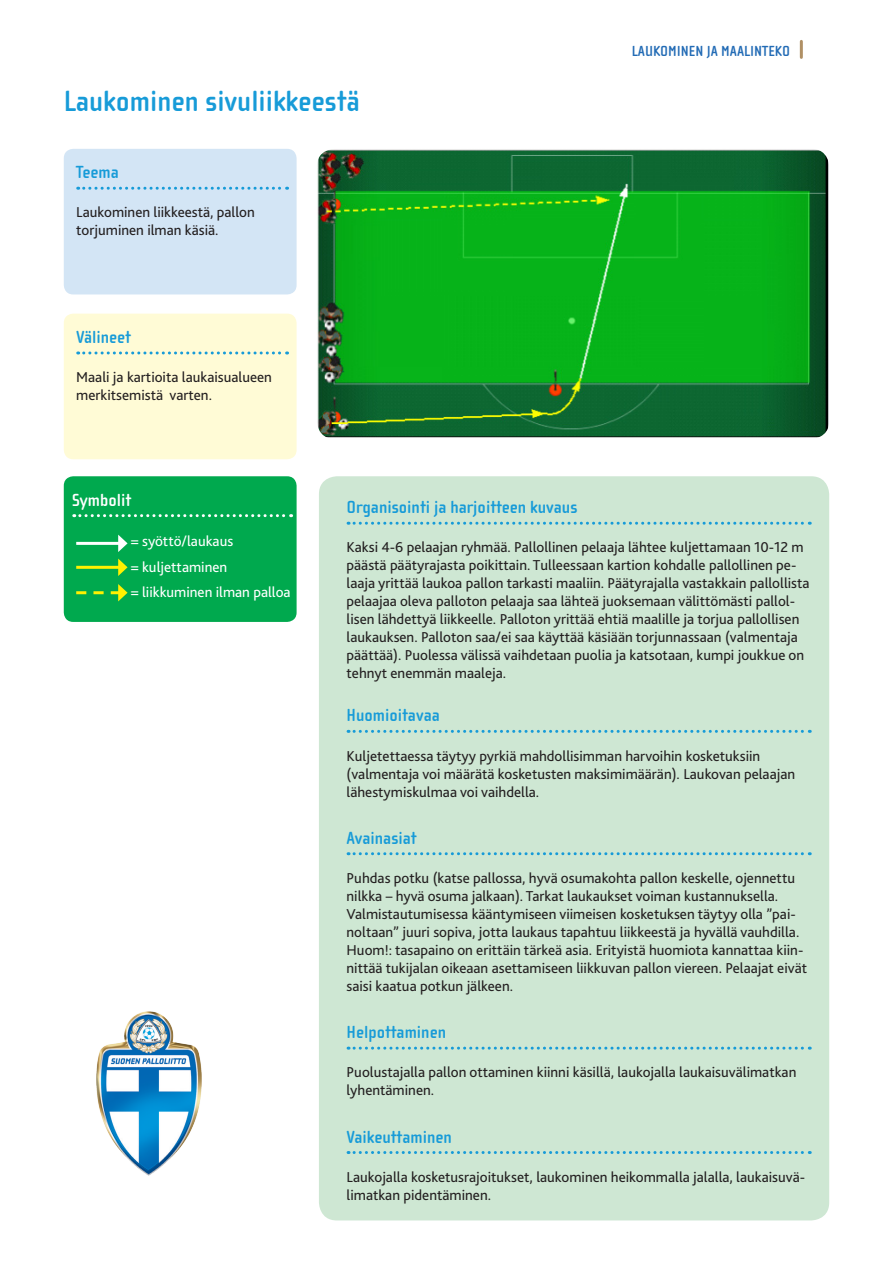
<style>
.page{position:relative;width:893px;height:1263px;background:#fff}
.page>*{position:absolute;margin:0;border:0;box-sizing:border-box;transform-origin:0 0}
.Harjoitusotsikko{font:700 30px "Cholla Sans OT";color:#179bd8}
.Harjoituslaatikko_ot{font:700 18px "Cholla Sans OT";color:#179bd8}
.Harjoituslaatikko_ot-2{font:700 18px "Cholla Sans OT";color:#fff}
.Leipäteksti{font:15px/18px "Bliss 2";color:#231f20}
.Leipäteksti-2{font:15px "Bliss 2";color:#fff}
.Sivunumero{font:700 15px "Cholla Sans OT";color:#226bb5}
</style>
<div class="page">
<div style="left:64px;top:149px;width:233px;height:145px;background:#d3e5f5;border-radius:9px"></div>
<svg style="left:78px;top:187px;width:210px;height:3px"></svg>
<div style="left:319px;top:476px;width:510px;height:744px;background:#cee7d3;border-radius:18px"></div>
<svg style="left:348px;top:522px;width:462px;height:3px"></svg>
<svg style="left:348px;top:730px;width:462px;height:3px"></svg>
<svg style="left:348px;top:852px;width:462px;height:3px"></svg>
<svg style="left:348px;top:1047px;width:462px;height:3px"></svg>
<svg style="left:348px;top:1151px;width:462px;height:3px"></svg>
<hr style="left:800px;top:41px;width:3px;height:16px;background:#b09065">
<div style="left:64px;top:314px;width:233px;height:145px;background:#fffbd6;border-radius:9px"></div>
<svg style="left:78px;top:351px;width:210px;height:3px"></svg>
<div style="left:64px;top:476px;width:233px;height:146px;background:#00a94e;border-radius:9px"></div>
<svg style="left:74px;top:514px;width:218px;height:3px"></svg>
<hr style="left:76px;top:542px;width:45px;height:3px;background:#fff">
<svg style="left:118px;top:535px;width:10px;height:17px"></svg>
<hr style="left:76px;top:566px;width:45px;height:3px;background:#fff101">
<svg style="left:118px;top:559px;width:10px;height:17px"></svg>
<svg style="left:76px;top:584px;width:52px;height:17px"></svg>
<img style="left:96px;top:1011px;width:106px;height:165px">
<img style="left:317px;top:149px;width:512px;height:289px">
<p class="Harjoitusotsikko" style="left:64px;top:85px;width:298px">Laukominen sivuliikkeestä</p>
<p class="Harjoituslaatikko_ot" style="left:76px;top:163px;width:44px">Teema</p>
<p class="Leipäteksti" style="left:76px;top:203px;width:180px">Laukominen liikkeestä, pallon torjuminen ilman käsiä.</p>
<p class="Harjoituslaatikko_ot" style="left:76px;top:327px;width:56px">Välineet</p>
<p class="Leipäteksti" style="left:76px;top:368px;width:197px">Maali ja kartioita laukaisualueen merkitsemistä varten.</p>
<p class="Sivunumero" style="left:632px;top:43px;width:160px">LAUKOMINEN JA MAALINTEKO</p>
<p class="Harjoituslaatikko_ot-2" style="left:72px;top:490px;width:60px">Symbolit</p>
<p class="Leipäteksti-2" style="left:131px;top:532px;width:104px">= syöttö/laukaus</p>
<p class="Leipäteksti-2" style="left:131px;top:557px;width:98px">= kuljettaminen</p>
<p class="Leipäteksti-2" style="left:131px;top:583px;width:161px">= liikkuminen ilman palloa</p>
<p class="Harjoituslaatikko_ot" style="left:347px;top:497px;width:232px">Organisointi ja harjoitteen kuvaus</p>
<p class="Leipäteksti" style="left:347px;top:538px;width:465px">Kaksi 4-6 pelaajan ryhmää. Pallollinen pelaaja lähtee kuljettamaan 10-12 m päästä päätyrajasta poikittain. Tulleessaan kartion kohdalle pallollinen pe&shy;laaja yrittää laukoa pallon tarkasti maaliin. Päätyrajalla vastakkain pallollista pelaajaa oleva palloton pelaaja saa lähteä juoksemaan välittömästi pallol&shy;lisen lähdettyä liikkeelle. Palloton yrittää ehtiä maalille ja torjua pallollisen laukauksen. Palloton saa/ei saa käyttää käsiään torjunnassaan (valmentaja päättää). Puolessa välissä vaihdetaan puolia ja katsotaan, kumpi joukkue on tehnyt enemmän maaleja.</p>
<p class="Harjoituslaatikko_ot" style="left:347px;top:706px;width:95px">Huomioitavaa</p>
<p class="Leipäteksti" style="left:347px;top:746px;width:450px">Kuljetettaessa täytyy pyrkiä mahdollisimman harvoihin kosketuksiin (valmentaja voi määrätä kosketusten maksimimäärän). Laukovan pelaajan lähestymiskulmaa voi vaihdella.</p>
<p class="Harjoituslaatikko_ot" style="left:347px;top:828px;width:72px">Avainasiat</p>
<p class="Leipäteksti" style="left:347px;top:869px;width:462px">Puhdas potku (katse pallossa, hyvä osumakohta pallon keskelle, ojennettu nilkka – hyvä osuma jalkaan). Tarkat laukaukset voiman kustannuksella.<br>Valmistautumisessa kääntymiseen viimeisen kosketuksen täytyy olla ”pai&shy;noltaan” juuri sopiva, jotta laukaus tapahtuu liikkeestä ja hyvällä vauhdilla.<br>Huom!: tasapaino on erittäin tärkeä asia. Erityistä huomiota kannattaa kiin&shy;nittää tukijalan oikeaan asettamiseen liikkuvan pallon viereen. Pelaajat eivät saisi kaatua potkun jälkeen.</p>
<p class="Harjoituslaatikko_ot" style="left:347px;top:1022px;width:101px">Helpottaminen</p>
<p class="Leipäteksti" style="left:347px;top:1063px;width:451px">Puolustajalla pallon ottaminen kiinni käsillä, laukojalla laukaisuvälimatkan lyhentäminen.</p>
<p class="Harjoituslaatikko_ot" style="left:347px;top:1127px;width:107px">Vaikeuttaminen</p>
<p class="Leipäteksti" style="left:347px;top:1167px;width:460px">Laukojalla kosketusrajoitukset, laukominen heikommalla jalalla, laukaisuvä&shy;limatkan pidentäminen.</p>
</div>
